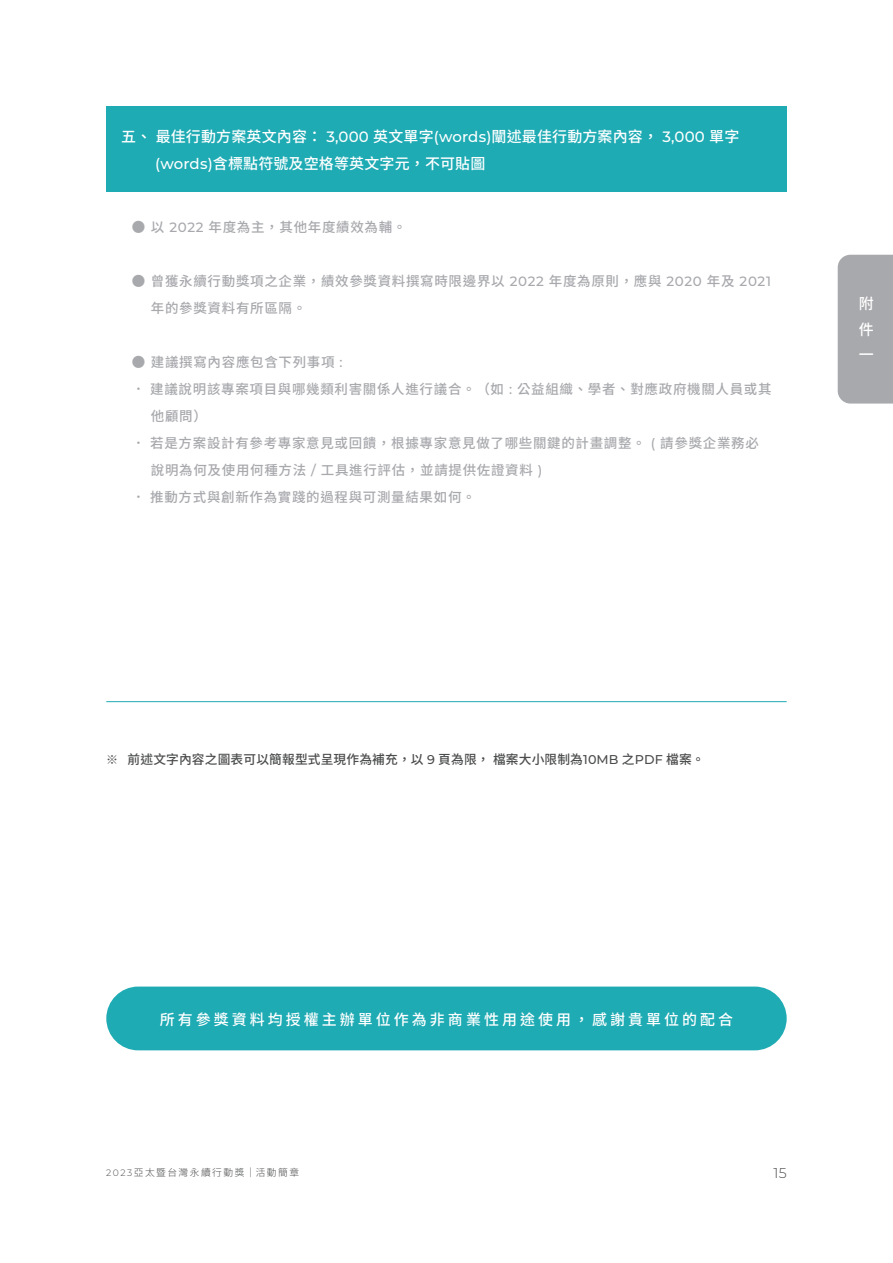
<style>
.page{position:relative;width:893px;height:1263px;background:#fff}
.page>*{position:absolute;margin:0;border:0;box-sizing:border-box;transform-origin:0 0}
.op{font:500 15px/25.5px "Noto Sans TC";letter-spacing:.01em;color:#fff}
.op-2{font:500 15px "Noto Sans TC";letter-spacing:.2em;color:#fff}
.t1{font:300 14.25px "Montserrat";color:#4b4c4d}
.t2{font:500 13.5px/27px "Noto Sans TC";letter-spacing:.05em;color:#a8a9ad}
.t3{font:500 12.75px "Noto Sans TC";letter-spacing:.01em;color:#4b4c4d}
.t4{font:300 9.75px "Noto Sans TC";letter-spacing:.15em;color:#4b4c4d}
.s1{font-family:"Montserrat"}
.s2{font-size:12px}
.s3{font-family:"Montserrat";font-size:9.3px}
</style>
<div class="page">
<div style="left:106px;top:106px;width:681px;height:85px;background:#1eabb4"></div>
<hr style="left:106px;top:701px;width:681px;height:1px;background:#1eabb4">
<div style="left:838px;top:255px;width:55px;height:149px;background:#a8a9ad"></div>
<div style="left:106px;top:986px;width:681px;height:64px;background:#1eabb4;border-radius:32px"></div>
<p class="op" style="left:155px;top:123px;width:586px;line-height:27px;text-indent:-34px">五、最佳行動方案英文內容： <span class="s1">3,000</span> 英文單字<span class="s1">(words)</span>闡述最佳行動方案內容， <span class="s1">3,000</span> 單字<span class="s1">(words)</span>含標點符號及空格等英文字元，不可貼圖</p>
<p class="t2" style="left:132px;top:214px;width:276px">● 以 <span class="s1">2022</span> 年度為主，其他年度績效為輔。</p>
<p class="t2" style="left:151px;top:268px;width:622px;text-indent:-19px">● 曾獲永續行動獎項之企業，績效參獎資料撰寫時限邊界以 <span class="s1">2022</span> 年度為原則，應與 <span class="s1">2020</span> 年及 <span class="s1">2021</span>年的參獎資料有所區隔。</p>
<p class="t2" style="left:132px;top:349px;width:212px">● 建議撰寫內容應包含下列事項 <span class="s1">:</span></p>
<p class="t2" style="left:151px;top:376px;width:622px;text-indent:-19px">．建議說明該專案項目與哪幾類利害關係人進行議合。（如 <span class="s1">:</span> 公益組織、學者、對應政府機關人員或其他顧問）</p>
<p class="t2" style="left:151px;top:430px;width:609px;text-indent:-19px">．若是方案設計有參考專家意見或回饋，根據專家意見做了哪些關鍵的計畫調整。 <span class="s1">(</span> 請參獎企業務必說明為何及使用何種方法 <span class="s1">/</span> 工具進行評估，並請提供佐證資料 <span class="s1">)</span></p>
<p class="t2" style="left:132px;top:484px;width:345px">．推動方式與創新作為實踐的過程與可測量結果如何。</p>
<p class="op" style="left:859px;top:291px;width:16px;text-align:justify">附件一</p>
<p class="t3" style="left:106px;top:752px;width:600px"><span class="s2">※</span> 前述文字內容之圖表可以簡報型式呈現作為補充，以 <span class="s1">9</span> 頁為限，檔案大小限制為<span class="s1">10MB</span> 之<span class="s1">PDF</span> 檔案。</p>
<p class="op-2" style="left:160px;top:1011px;width:575px">所有參獎資料均授權主辦單位作為非商業性用途使用，感謝貴單位的配合</p>
<p class="t4" style="left:106px;top:1167px;width:194px"><span class="s3">2023</span>亞太暨台灣永續行動獎｜活動簡章</p>
<p class="t1" style="left:774px;top:1163px;width:15px">15</p>
</div>
